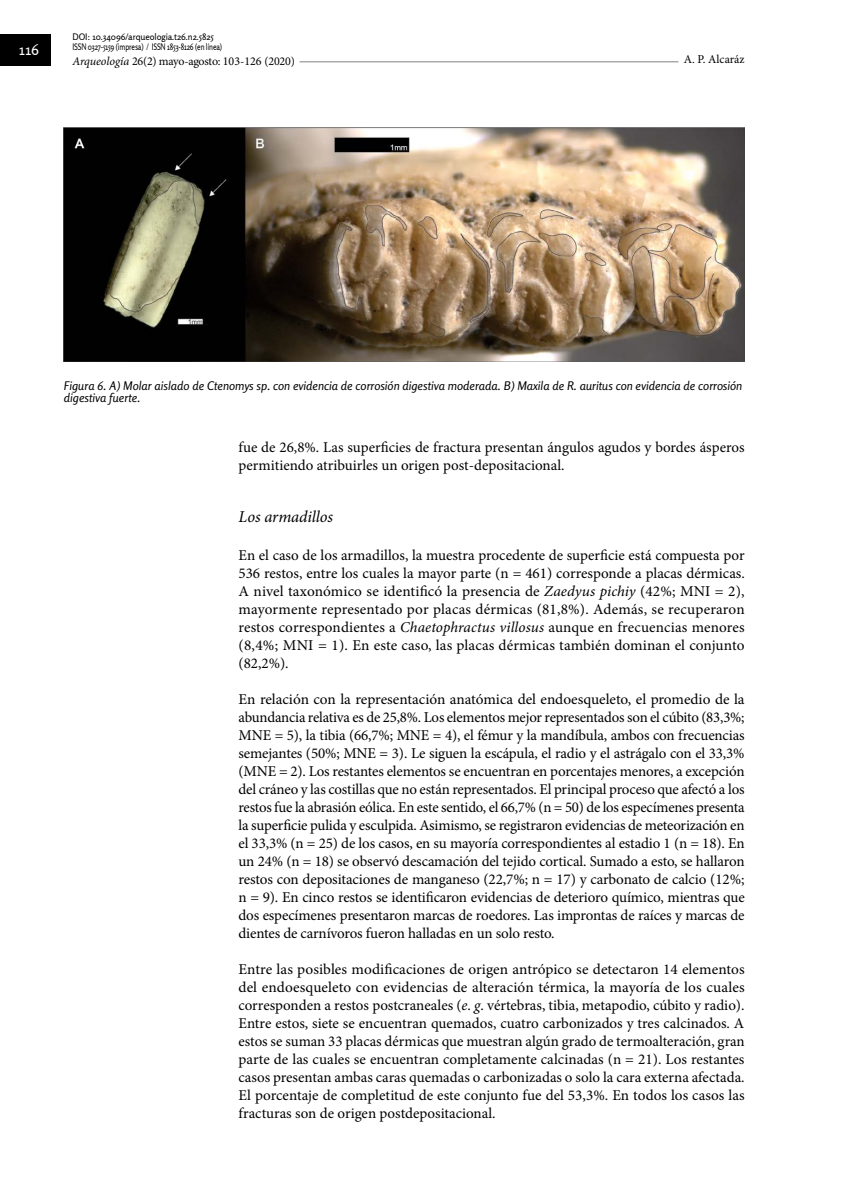
<style>
.page{position:relative;width:851px;height:1191px;background:#fff}
.page>*{position:absolute;margin:0;border:0;box-sizing:border-box;transform-origin:0 0}
.t1{font:italic 16.5px "Minion Pro";letter-spacing:-.005em;color:#000}
.t2{font:15px/18px "Minion Pro";color:#000;text-align:justify}
.t3{font:15px "Rosario";color:#fff}
.t4{font:italic 12px/12px "Rosario";color:#000}
.t5{font:12px "Minion Pro";letter-spacing:-.02em;color:#000}
.t6{font:12px "Minion Pro";color:#000}
.t7{font:9px/10.8px "Rosario";letter-spacing:-.02em;color:#000}
.s1{font-style:italic}
</style>
<div class="page">
<hr style="left:204px;top:61px;width:529px;height:1px;background:#808285">
<div style="left:72px;top:54px;width:227px;height:15px;background:#fff"></div>
<div style="left:0;top:35px;width:50px;height:31px;background:#000"></div>
<div style="left:678px;top:52px;width:66px;height:15px;background:#fff"></div>
<img style="left:64px;top:128px;width:680px;height:233px">
<p class="t3" style="left:19px;top:40px;width:21px">116</p>
<p class="t7" style="left:72px;top:31px;width:151px">DOI: 10.34096/arqueologia.t26.n2.5825<br>ISSN 0327-5159 (impresa) / ISSN 1853-8126 (en línea)</p>
<p class="t5" style="left:72px;top:53px;width:224px"><span class="s1">Arqueología</span> 26(2) mayo-agosto: 103-126 (2020)</p>
<p class="t6" style="left:683px;top:51px;width:62px">A. P. Alcaráz</p>
<p class="t4" style="left:64px;top:379px;width:679px">Figura 6. A) Molar aislado de Ctenomys sp. con evidencia de corrosión digestiva moderada. B) Maxila de R. auritus con evidencia de corrosión digestiva fuerte.</p>
<p class="t2" style="left:238px;top:438px;width:507px">fue de 26,8%. Las superficies de fractura presentan ángulos agudos y bordes ásperos permitiendo atribuirles un origen post-depositacional.</p>
<p class="t1" style="left:238px;top:506px;width:96px">Los armadillos</p>
<p class="t2" style="left:238px;top:546px;width:508px">En el caso de los armadillos, la muestra procedente de superficie está compuesta por 536 restos, entre los cuales la mayor parte (n = 461) corresponde a placas dérmicas.<br>A nivel taxonómico se identificó la presencia de <span class="s1">Zaedyus pichiy</span> (42%; MNI = 2), mayormente representado por placas dérmicas (81,8%). Además, se recuperaron restos correspondientes a <span class="s1">Chaetophractus villosus</span> aunque en frecuencias menores (8,4%; MNI = 1). En este caso, las placas dérmicas también dominan el conjunto (82,2%).</p>
<p class="t2" style="left:238px;top:690px;width:508px">En relación con la representación anatómica del endoesqueleto, el promedio de la abundancia relativa es de 25,8%. Los elementos mejor representados son el cúbito (83,3%; MNE = 5), la tibia (66,7%; MNE = 4), el fémur y la mandíbula, ambos con frecuencias semejantes (50%; MNE = 3). Le siguen la escápula, el radio y el astrágalo con el 33,3% (MNE = 2). Los restantes elementos se encuentran en porcentajes menores, a excepción del cráneo y las costillas que no están representados. El principal proceso que afectó a los restos fue la abrasión eólica. En este sentido, el 66,7% (n = 50) de los especímenes presenta la superficie pulida y esculpida. Asimismo, se registraron evidencias de meteorización en el 33,3% (n = 25) de los casos, en su mayoría correspondientes al estadio 1 (n = 18). En un 24% (n = 18) se observó descamación del tejido cortical. Sumado a esto, se hallaron restos con depositaciones de manganeso (22,7%; n = 17) y carbonato de calcio (12%; n = 9). En cinco restos se identificaron evidencias de deterioro químico, mientras que dos especímenes presentaron marcas de roedores. Las improntas de raíces y marcas de dientes de carnívoros fueron halladas en un solo resto.</p>
<p class="t2" style="left:238px;top:960px;width:507px">Entre las posibles modificaciones de origen antrópico se detectaron 14 elementos del endoesqueleto con evidencias de alteración térmica, la mayoría de los cuales corresponden a restos postcraneales (<span class="s1">e</span>. <span class="s1">g</span>. vértebras, tibia, metapodio, cúbito y radio).<br>Entre estos, siete se encuentran quemados, cuatro carbonizados y tres calcinados. A estos se suman 33 placas dérmicas que muestran algún grado de termoalteración, gran parte de las cuales se encuentran completamente calcinadas (n = 21). Los restantes casos presentan ambas caras quemadas o carbonizadas o solo la cara externa afectada.<br>El porcentaje de completitud de este conjunto fue del 53,3%. En todos los casos las fracturas son de origen postdepositacional.</p>
</div>
